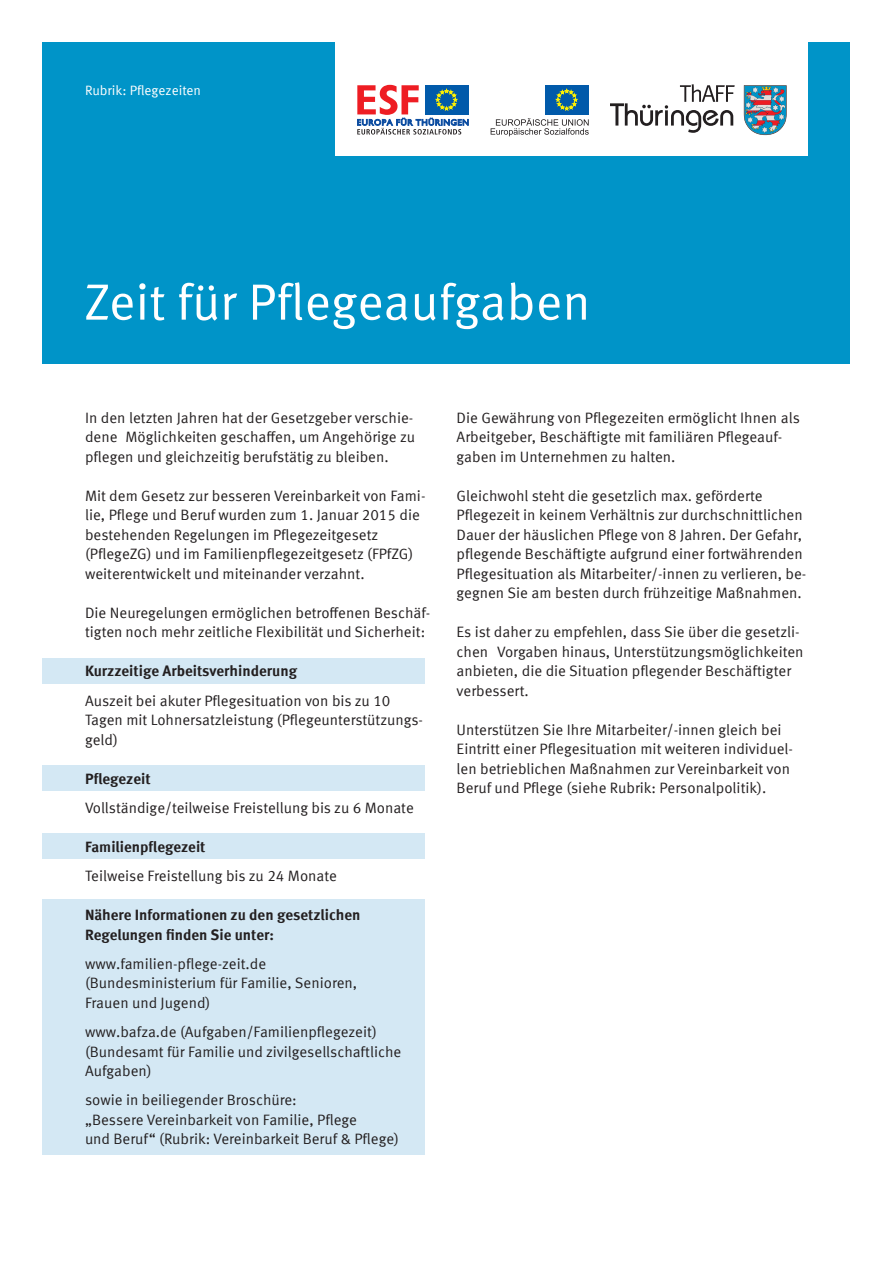
<style>
.page{position:relative;width:893px;height:1263px;background:#fff}
.page>*{position:absolute;margin:0;border:0;box-sizing:border-box;transform-origin:0 0}
.t1{font:51px "Meta Offc Norm";color:#fff}
.t2{font:15px/19.5px "Meta Offc Norm";color:#231f20}
.t3{font:700 15px/19.5px "Meta Offc";color:#231f20}
.t4{font:13.5px "Meta Offc Norm";color:#fff}
.s1{font-family:"Meta Offc";font-weight:700}
</style>
<div class="page">
<div style="left:43px;top:834px;width:382px;height:25px;background:#d4e8f4"></div>
<div style="left:43px;top:765px;width:382px;height:26px;background:#d4e8f4"></div>
<div style="left:43px;top:899px;width:382px;height:255px;background:#d4e8f4"></div>
<div style="left:43px;top:658px;width:382px;height:25px;background:#d4e8f4"></div>
<div style="left:43px;top:43px;width:807px;height:321px;background:#0094c8"></div>
<div style="left:336px;top:43px;width:472px;height:113px;background:#fff"></div>
<svg style="left:610px;top:84px;width:125px;height:49px"></svg>
<svg style="left:744px;top:85px;width:43px;height:50px;background:#748fa3"></svg>
<div style="left:545px;top:85px;width:44px;height:29px;background:#015aaa"></div>
<svg style="left:556px;top:89px;width:21px;height:21px"></svg>
<svg style="left:357px;top:85px;width:112px;height:50px"></svg>
<svg style="left:491px;top:118px;width:98px;height:18px"></svg>
<p class="t4" style="left:85px;top:83px;width:118px">Rubrik: Pflegezeiten</p>
<p class="t1" style="left:84px;top:272px;width:508px">Zeit für Pflegeaufgaben</p>
<p class="t2" style="left:85px;top:408px;width:332px;text-align:justify">In den letzten Jahren hat der Gesetzgeber verschie&shy;dene Möglichkeiten geschaffen, um Angehörige zu pflegen und gleichzeitig berufstätig zu bleiben.</p>
<p class="t2" style="left:85px;top:486px;width:342px">Mit dem Gesetz zur besseren Vereinbarkeit von Fami&shy;lie, Pflege und Beruf wurden zum 1. Januar 2015 die bestehenden Regelungen im Pflegezeitgesetz</p>
<p class="t2" style="left:85px;top:545px;width:330px">(PflegeZG) und im Familienpflegezeitgesetz (FPfZG) weiterentwickelt und miteinander verzahnt.</p>
<p class="t2" style="left:85px;top:603px;width:347px">Die Neuregelungen ermöglichen betroffenen Beschäf&shy;tigten noch mehr zeitliche Flexibilität und Sicherheit:</p>
<p class="t2" style="left:85px;top:657px;width:307px;line-height:29.2px"><span class="s1">Kurzzeitige Arbeitsverhinderung<br></span>Auszeit bei akuter Pflegesituation von bis zu 10</p>
<p class="t2" style="left:85px;top:710px;width:340px">Tagen mit Lohnersatzleistung (Pflegeunterstützungs&shy;geld)</p>
<p class="t3" style="left:85px;top:769px;width:67px">Pflegezeit</p>
<p class="t2" style="left:85px;top:798px;width:330px">Vollständige/teilweise Freistellung bis zu 6 Monate</p>
<p class="t3" style="left:85px;top:837px;width:122px">Familienpflegezeit</p>
<p class="t2" style="left:85px;top:866px;width:253px">Teilweise Freistellung bis zu 24 Monate</p>
<p class="t3" style="left:85px;top:906px;width:277px">Nähere Informationen zu den gesetzlichen<br>Regelungen finden Sie unter:</p>
<p class="t2" style="left:85px;top:954px;width:183px">www.familien-pflege-zeit.de</p>
<p class="t2" style="left:85px;top:974px;width:274px">(Bundesministerium für Familie, Senioren,</p>
<p class="t2" style="left:85px;top:993px;width:127px">Frauen und Jugend)</p>
<p class="t2" style="left:85px;top:1022px;width:318px">www.bafza.de (Aufgaben/Familienpflegezeit) (Bundesamt für Familie und zivilgesellschaftliche</p>
<p class="t2" style="left:85px;top:1061px;width:68px">Aufgaben)</p>
<p class="t2" style="left:85px;top:1091px;width:274px">sowie in beiliegender Broschüre: „Bessere Vereinbarkeit von Familie, Pflege</p>
<p class="t2" style="left:85px;top:1130px;width:316px">und Beruf“ (Rubrik: Vereinbarkeit Beruf &amp; Pflege)</p>
<p class="t2" style="left:457px;top:408px;width:345px">Die Gewährung von Pflegezeiten ermöglicht Ihnen als<br>Arbeitgeber, Beschäftigte mit familiären Pflegeauf-</p>
<p class="t2" style="left:457px;top:447px;width:220px">gaben im Unternehmen zu halten.</p>
<p class="t2" style="left:457px;top:486px;width:351px">Gleichwohl steht die gesetzlich max. geförderte Pflegezeit in keinem Verhältnis zur durchschnittlichen Dauer der häuslichen Pflege von 8 Jahren. Der Gefahr, pflegende Beschäftigte aufgrund einer fortwährenden Pflegesituation als Mitarbeiter/-innen zu verlieren, be&shy;gegnen Sie am besten durch frühzeitige Maßnahmen.</p>
<p class="t2" style="left:457px;top:623px;width:348px">Es ist daher zu empfehlen, dass Sie über die gesetzli&shy;chen Vorgaben hinaus, Unterstützungsmöglichkeiten anbieten, die die Situation pflegender Beschäftigter verbessert.</p>
<p class="t2" style="left:457px;top:720px;width:338px">Unterstützen Sie Ihre Mitarbeiter/-innen gleich bei Eintritt einer Pflegesituation mit weiteren individuel&shy;len betrieblichen Maßnahmen zur Vereinbarkeit von Beruf und Pflege (siehe Rubrik: Personalpolitik).</p>
</div>
